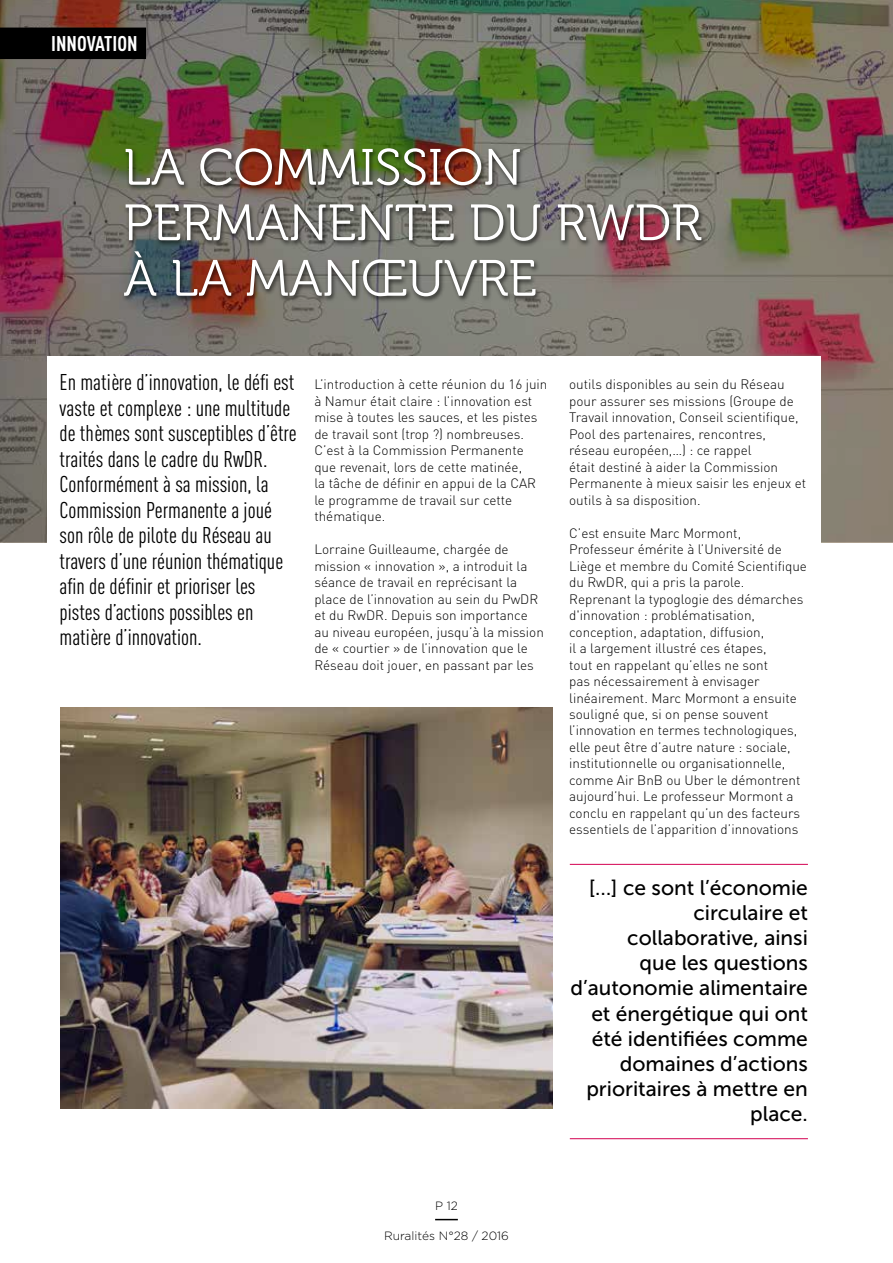
<style>
.page{position:relative;width:893px;height:1263px;background:#fff}
.page>*{position:absolute;margin:0;border:0;box-sizing:border-box;transform-origin:0 0}
.t1{font:51px/55.5px "Museo 300";color:#fff}
.t2{font:22.5px/25.5px "DIN Cond";color:#000}
.t3{font:21px/25.2px "Museo Sans 500";color:#000;text-align:right}
.t4{font:700 21px "DIN Cond";color:#fff}
.t5{font:300 13.5px/16.5px "DIN";color:#000}
.t6{font:300 12px "Gotham";color:#000}
</style>
<div class="page">
<svg style="left:435px;top:1219px;width:23px;height:1px"></svg>
<img style="left:0;top:0;width:893px;height:542px">
<div style="left:0;top:28px;width:146px;height:31px;background:#000"></div>
<div style="left:47px;top:356px;width:774px;height:411px;background:#fff"></div>
<div style="left:122px;top:146px;width:586px;height:157px;background:#000;opacity:.7"></div>
<img style="left:60px;top:707px;width:492px;height:402px">
<hr style="left:570px;top:864px;width:238px;height:1px;background:#d30051">
<hr style="left:570px;top:1138px;width:238px;height:1px;background:#d30051">
<h3 class="t4" style="left:51px;top:31px;width:88px">INNOVATION</h3>
<h1 class="t1" style="left:123px;top:141px;width:580px">LA COMMISSION<br>PERMANENTE DU RWDR<br>À LA MANŒUVRE</h1>
<p class="t2" style="left:60px;top:369px;width:239px">En matière d’innovation, le défi est vaste et complexe : une multitude de thèmes sont susceptibles d’être traités dans le cadre du RwDR.<br>Conformément à sa mission, la<br>Commission Permanente a joué son rôle de pilote du Réseau au travers d’une réunion thématique afin de définir et prioriser les pistes d’actions possibles en matière d’innovation.</p>
<p class="t5" style="left:314px;top:376px;width:235px">L’introduction à cette réunion du 16 juin à Namur était claire : l’innovation est mise à toutes les sauces, et les pistes de travail sont (trop ?) nombreuses.<br>C’est à la Commission Permanente que revenait, lors de cette matinée,<br>la tâche de définir en appui de la CAR le programme de travail sur cette thématique.</p>
<p class="t5" style="left:314px;top:541px;width:231px">Lorraine Guilleaume, chargée de mission « innovation », a introduit la séance de travail en reprécisant la place de l’innovation au sein du PwDR et du RwDR. Depuis son importance au niveau européen, jusqu’à la mission de « courtier » de l’innovation que le Réseau doit jouer, en passant par les</p>
<p class="t5" style="left:569px;top:376px;width:239px">outils disponibles au sein du Réseau pour assurer ses missions (Groupe de Travail innovation, Conseil scientifique, Pool des partenaires, rencontres, réseau européen,…) : ce rappel<br>était destiné à aider la Commission Permanente à mieux saisir les enjeux et outils à sa disposition.</p>
<p class="t5" style="left:569px;top:524px;width:239px">C’est ensuite Marc Mormont, Professeur émérite à l’Université de Liège et membre du Comité Scientifique du RwDR, qui a pris la parole.<br>Reprenant la typoglogie des démarches d'innovation : problématisation, conception, adaptation, diffusion,<br>il a largement illustré ces étapes,<br>tout en rappelant qu’elles ne sont<br>pas nécessairement à envisager linéairement. Marc Mormont a ensuite souligné que, si on pense souvent l’innovation en termes technologiques, elle peut être d’autre nature : sociale, institutionnelle ou organisationnelle, comme Air BnB ou Uber le démontrent aujourd’hui. Le professeur Mormont a conclu en rappelant qu’un des facteurs essentiels de l’apparition d’innovations</p>
<h3 class="t3" style="left:570px;top:875px;width:239px">[…] ce sont l’économie circulaire et collaborative, ainsi<br>que les questions d’autonomie alimentaire et énergétique qui ont été identifiées comme domaines d’actions prioritaires à mettre en place.</h3>
<p class="t6" style="left:435px;top:1199px;width:24px">P 12</p>
<p class="t6" style="left:384px;top:1229px;width:126px">Ruralités N°28 / 2016</p>
</div>
